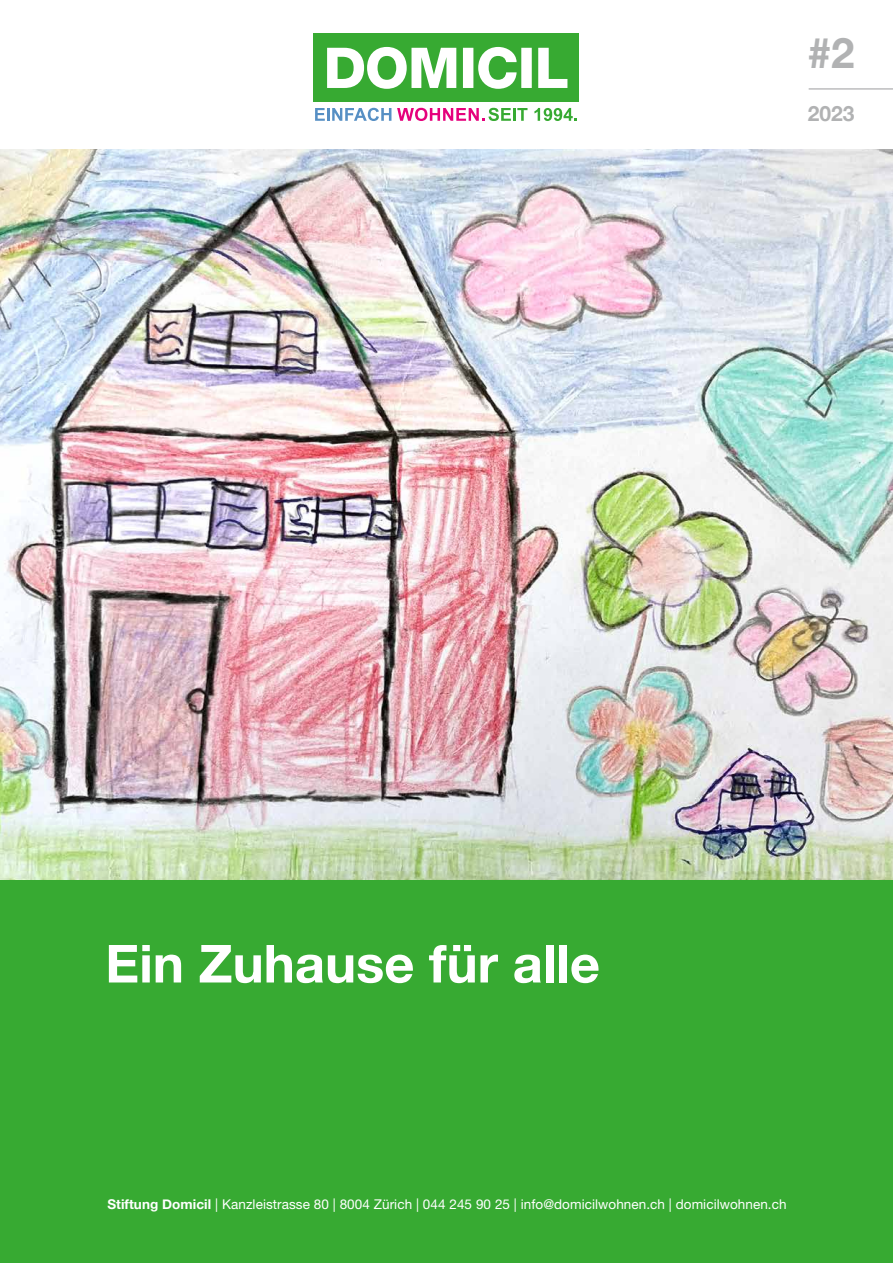
<style>
.page{position:relative;width:893px;height:1263px;background:#fff}
.page>*{position:absolute;margin:0;border:0;box-sizing:border-box;transform-origin:0 0}
.t1{font:700 52.5px "Helvetica Neue";color:#fff}
.t2{font:700 42px "Helvetica Neue";color:#b1b2b3}
.t3{font:700 21px "Helvetica Neue";color:#b1b2b3}
.t4{font:13.5px "Helvetica Neue LT Std";letter-spacing:.005em;color:#fff}
.s1{font-family:"Helvetica Neue";font-weight:700}
</style>
<div class="page">
<img style="left:0;top:149px;width:893px;height:731px">
<div style="left:0;top:880px;width:893px;height:383px;background:#37aa32"></div>
<div style="left:314px;top:33px;width:265px;height:69px;background:#37aa32"></div>
<svg style="left:327px;top:47px;width:240px;height:42px"></svg>
<svg style="left:315px;top:108px;width:76px;height:13px"></svg>
<svg style="left:397px;top:108px;width:130px;height:13px"></svg>
<svg style="left:534px;top:108px;width:43px;height:13px"></svg>
<hr style="left:809px;top:88px;width:84px;height:1px;background:#9c9c9d">
<h2 class="t2" style="left:808px;top:20px;width:48px">#2</h2>
<h3 class="t3" style="left:808px;top:97px;width:48px">2023</h3>
<h1 class="t1" style="left:105px;top:922px;width:496px">Ein Zuhause für alle</h1>
<p class="t4" style="left:107px;top:1196px;width:681px"><span class="s1">Stiftung Domicil</span> | Kanzleistrasse 80 | 8004 Zürich | 044 245 90 25 | info@domicilwohnen.ch | domicilwohnen.ch</p>
</div>
